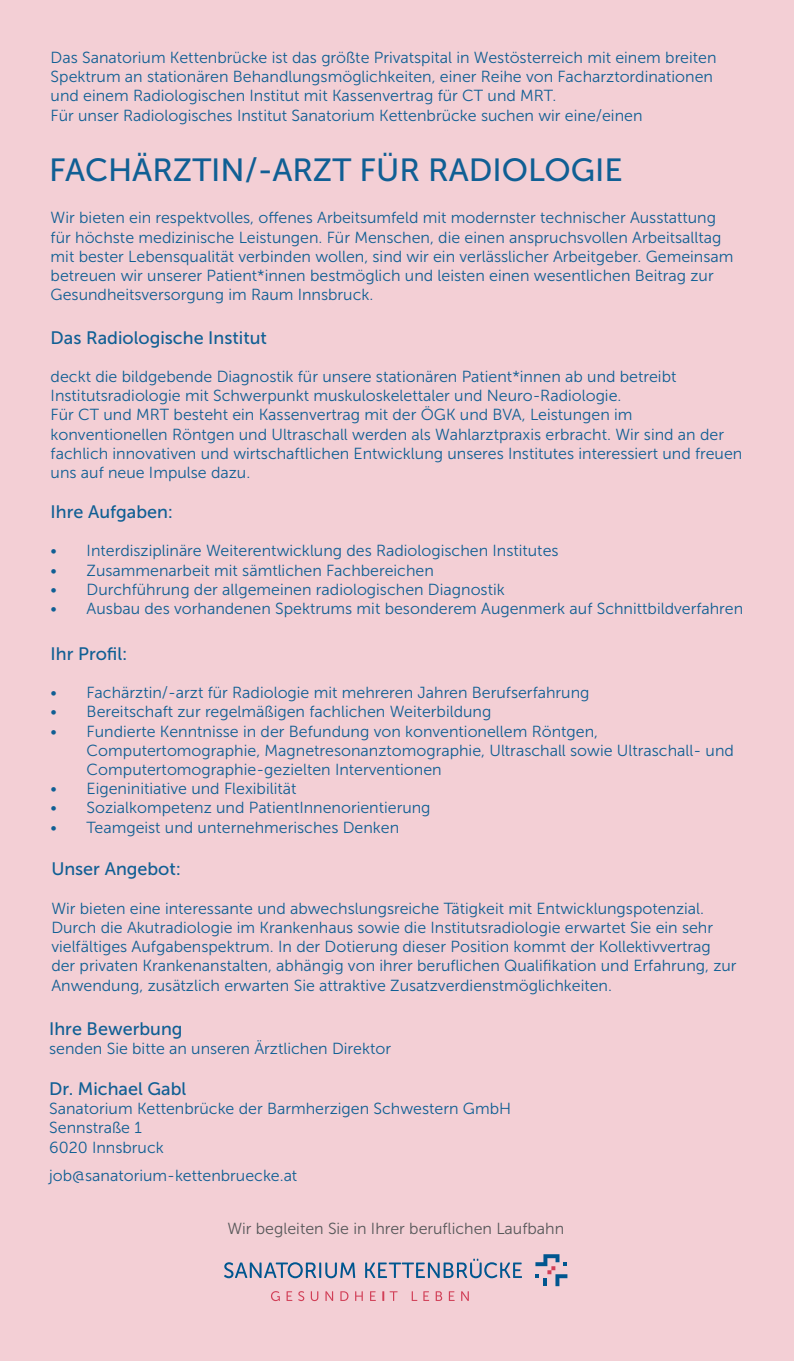
<style>
.page{position:relative;width:796px;height:1361px;background:#fff}
.page>*{position:absolute;margin:0;border:0;box-sizing:border-box;transform-origin:0 0}
.t1{font:32px "Museo Sans 500";color:#105f94}
.t2{font:18px "Museo Sans 500";color:#105f94}
.t3{font:16px/19.2px "Museo Sans 300";color:#105f94}
.t4{font:16px "Museo Sans 300";color:#57585a}
</style>
<div class="page">
<div style="left:0;top:0;width:794px;height:1361px;background:#f3cfd5"></div>
<svg style="left:535px;top:1254px;width:32px;height:32px"></svg>
<svg style="left:224px;top:1258px;width:298px;height:20px"></svg>
<svg style="left:423px;top:1291px;width:6px;height:10px"></svg>
<svg style="left:412px;top:1291px;width:5px;height:10px"></svg>
<svg style="left:390px;top:1291px;width:8px;height:10px"></svg>
<svg style="left:355px;top:1291px;width:8px;height:10px"></svg>
<svg style="left:382px;top:1291px;width:2px;height:10px"></svg>
<svg style="left:461px;top:1291px;width:8px;height:10px"></svg>
<svg style="left:436px;top:1291px;width:6px;height:10px"></svg>
<svg style="left:449px;top:1291px;width:6px;height:10px"></svg>
<svg style="left:370px;top:1291px;width:6px;height:10px"></svg>
<svg style="left:298px;top:1291px;width:6px;height:10px"></svg>
<svg style="left:287px;top:1291px;width:5px;height:10px"></svg>
<svg style="left:271px;top:1291px;width:9px;height:10px"></svg>
<svg style="left:325px;top:1291px;width:8px;height:10px"></svg>
<svg style="left:340px;top:1291px;width:8px;height:10px"></svg>
<svg style="left:311px;top:1291px;width:7px;height:10px"></svg>
<p class="t3" style="left:51px;top:48px;width:667px">Das Sanatorium Kettenbrücke ist das größte Privatspital in Westösterreich mit einem breiten Spektrum an stationären Behandlungsmöglichkeiten, einer Reihe von Facharztordinationen und einem Radiologischen Institut mit Kassenvertrag für CT und MRT.<br>Für unser Radiologisches Institut Sanatorium Kettenbrücke suchen wir eine/einen</p>
<h1 class="t1" style="left:49px;top:152px;width:575px">FACHÄRZTIN/-ARZT FÜR RADIOLOGIE</h1>
<p class="t3" style="left:51px;top:208px;width:684px">Wir bieten ein respektvolles, offenes Arbeitsumfeld mit modernster technischer Ausstattung für höchste medizinische Leistungen. Für Menschen, die einen anspruchsvollen Arbeitsalltag mit bester Lebensqualität verbinden wollen, sind wir ein verlässlicher Arbeitgeber. Gemeinsam betreuen wir unserer Patient*innen bestmöglich und leisten einen wesentlichen Beitrag zur Gesundheitsversorgung im Raum Innsbruck.</p>
<p class="t2" style="left:51px;top:327px;width:218px">Das Radiologische Institut</p>
<p class="t3" style="left:51px;top:367px;width:693px">deckt die bildgebende Diagnostik für unsere stationären Patient*innen ab und betreibt Institutsradiologie mit Schwerpunkt muskuloskelettaler und Neuro-Radiologie.<br>Für CT und MRT besteht ein Kassenvertrag mit der ÖGK und BVA, Leistungen im konventionellen Röntgen und Ultraschall werden als Wahlarztpraxis erbracht. Wir sind an der fachlich innovativen und wirtschaftlichen Entwicklung unseres Institutes interessiert und freuen uns auf neue Impulse dazu.</p>
<p class="t2" style="left:51px;top:502px;width:124px">Ihre Aufgaben:</p>
<p class="t3" style="left:51px;top:541px;width:509px">• Interdisziplinäre Weiterentwicklung des Radiologischen Institutes</p>
<p class="t3" style="left:51px;top:561px;width:385px">• Zusammenarbeit mit sämtlichen Fachbereichen</p>
<p class="t3" style="left:51px;top:580px;width:456px">• Durchführung der allgemeinen radiologischen Diagnostik</p>
<p class="t3" style="left:51px;top:599px;width:694px">• Ausbau des vorhandenen Spektrums mit besonderem Augenmerk auf Schnittbildverfahren</p>
<p class="t2" style="left:51px;top:644px;width:78px">Ihr Profil:</p>
<p class="t3" style="left:51px;top:683px;width:540px">• Fachärztin/-arzt für Radiologie mit mehreren Jahren Berufserfahrung</p>
<p class="t3" style="left:51px;top:702px;width:442px">• Bereitschaft zur regelmäßigen fachlichen Weiterbildung</p>
<p class="t3" style="left:87px;top:721px;width:649px;text-indent:-36px">• Fundierte Kenntnisse in der Befundung von konventionellem Röntgen,<br>Computertomographie, Magnetresonanztomographie, Ultraschall sowie Ultraschall- und<br>Computertomographie-gezielten Interventionen</p>
<p class="t3" style="left:51px;top:779px;width:247px">• Eigeninitiative und Flexibilität</p>
<p class="t3" style="left:51px;top:798px;width:381px">• Sozialkompetenz und PatientInnenorientierung</p>
<p class="t3" style="left:51px;top:817px;width:350px">• Teamgeist und unternehmerisches Denken</p>
<p class="t2" style="left:51px;top:859px;width:131px">Unser Angebot:</p>
<p class="t3" style="left:51px;top:898px;width:687px">Wir bieten eine interessante und abwechslungsreiche Tätigkeit mit Entwicklungspotenzial.<br>Durch die Akutradiologie im Krankenhaus sowie die Institutsradiologie erwartet Sie ein sehr vielfältiges Aufgabenspektrum. In der Dotierung dieser Position kommt der Kollektivvertrag der privaten Krankenanstalten, abhängig von ihrer beruflichen Qualifikation und Erfahrung, zur Anwendung, zusätzlich erwarten Sie attraktive Zusatzverdienstmöglichkeiten.</p>
<p class="t2" style="left:49px;top:1019px;width:135px">Ihre Bewerbung</p>
<p class="t3" style="left:49px;top:1039px;width:343px">senden Sie bitte an unseren Ärztlichen Direktor</p>
<p class="t2" style="left:49px;top:1079px;width:139px">Dr. Michael Gabl</p>
<p class="t3" style="left:49px;top:1099px;width:463px">Sanatorium Kettenbrücke der Barmherzigen Schwestern GmbH<br>Sennstraße 1<br>6020 Innsbruck</p>
<p class="t3" style="left:49px;top:1166px;width:250px">job@sanatorium-kettenbruecke.at</p>
<p class="t4" style="left:227px;top:1219px;width:338px">Wir begleiten Sie in Ihrer beruflichen Laufbahn</p>
</div>
